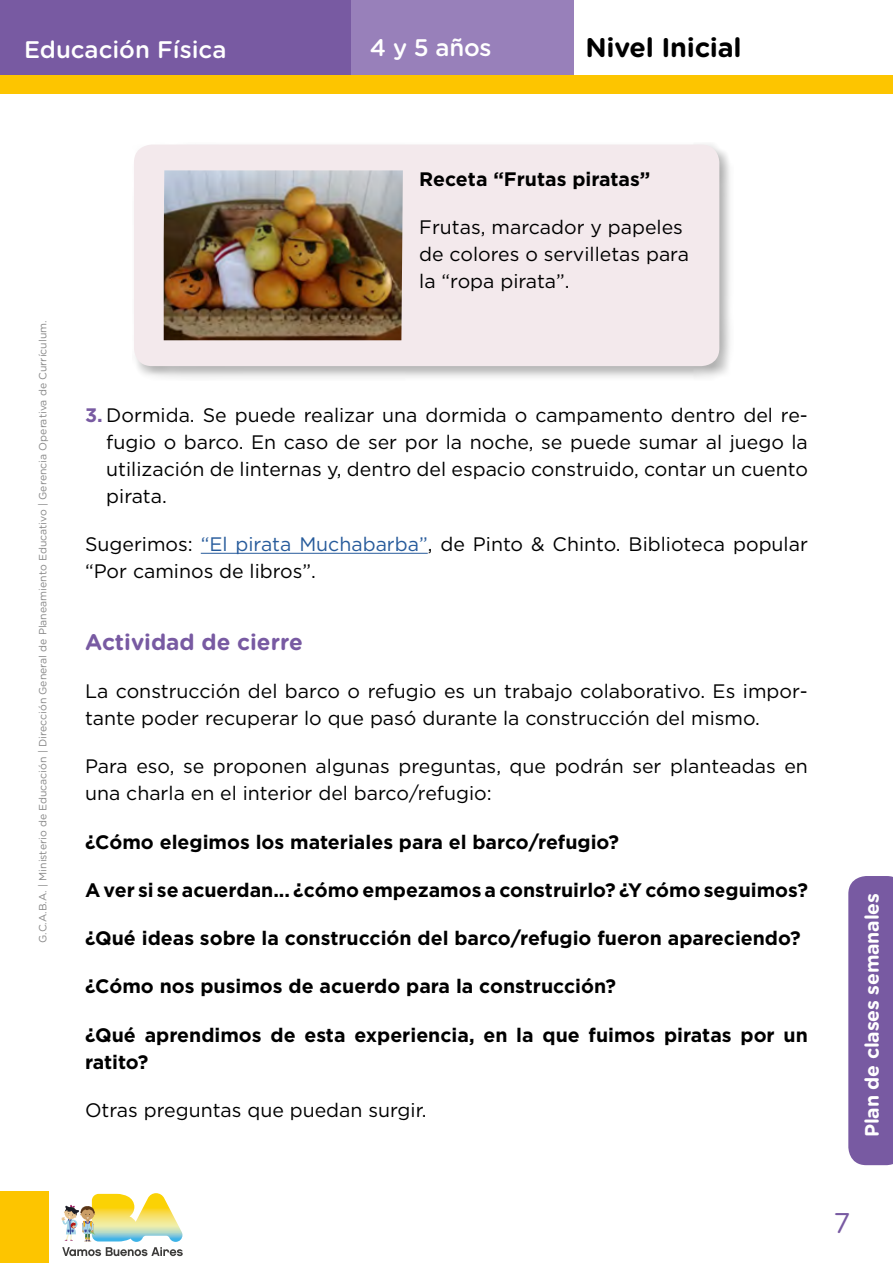
<style>
.page{position:relative;width:893px;height:1263px;background:#fff}
.page>*{position:absolute;margin:0;border:0;box-sizing:border-box;transform-origin:0 0}
.t1{font:28.5px "Gotham Rounded";color:#785aa2}
.t2{font:700 27px "Gotham Rounded";letter-spacing:-.01em;color:#000}
.t3{font:500 24px "Gotham Rounded";color:#fff}
.t4{font:700 22.5px "Gotham Rounded";color:#785aa2}
.t5{font:19.5px/27px "Gotham";color:#000}
.t6{font:700 19.5px/27px "Gotham";color:#000}
.t7{font:700 19.5px "Gotham Rounded";letter-spacing:-.01em;color:#fff}
.t8{font:10.5px "Gotham Rounded";color:#878787}
.s1{font-weight:700;color:#785aa2}
.s2{color:#275b9b}
</style>
<div class="page">
<div style="left:0;top:0;width:351px;height:78px;background:#785aa2"></div>
<div style="left:351px;top:0;width:223px;height:78px;background:#9880ba"></div>
<div style="left:0;top:75px;width:893px;height:19px;background:#fdc500"></div>
<svg style="left:848px;top:876px;width:45px;height:289px;background:#7c5fa5"></svg>
<div style="left:0;top:1191px;width:48px;height:72px;background:#fdc500"></div>
<svg style="left:61px;top:1193px;width:122px;height:63px"></svg>
<hr style="left:201px;top:553px;width:227px;height:1px;background:#275b9b">
<div style="left:132px;top:142px;width:602px;height:238px;background:#000;opacity:.3"></div>
<div style="left:134px;top:145px;width:585px;height:221px;background:#f3e9ec;border-radius:18px"></div>
<img style="left:164px;top:170px;width:239px;height:170px">
<p class="t3" style="left:24px;top:32px;width:204px">Educación Física</p>
<p class="t3" style="left:370px;top:31px;width:123px">4 y 5 años</p>
<h2 class="t2" style="left:585px;top:28px;width:158px">Nivel Inicial</h2>
<p class="t8" style="left:36px;top:943px;width:624px;rotate:-90deg">G.C.A.B.A. | Ministerio de Educación | Dirección General de Planeamiento Educativo | Gerencia Operativa de Currículum.</p>
<p class="t6" style="left:419px;top:165px;width:233px">Receta “Frutas piratas”</p>
<p class="t5" style="left:419px;top:213px;width:271px">Frutas, marcador y papeles de colores o servilletas para la “ropa pirata”.</p>
<p class="t5" style="left:106px;top:401px;width:703px;text-align:justify;text-indent:-21px"><span class="s1">3.</span> Dormida. Se puede realizar una dormida o campamento dentro del re&shy;fugio o barco. En caso de ser por la noche, se puede sumar al juego la utilización de linternas y, dentro del espacio construido, contar un cuento pirata.</p>
<p class="t5" style="left:85px;top:530px;width:724px">Sugerimos: <span class="s2">“El pirata Muchabarba”</span>, de Pinto &amp; Chinto. Biblioteca popular “Por caminos de libros”.</p>
<p class="t4" style="left:85px;top:625px;width:219px">Actividad de cierre</p>
<p class="t5" style="left:85px;top:677px;width:724px">La construcción del barco o refugio es un trabajo colaborativo. Es impor&shy;tante poder recuperar lo que pasó durante la construcción del mismo.</p>
<p class="t5" style="left:85px;top:752px;width:724px">Para eso, se proponen algunas preguntas, que podrán ser planteadas en una charla en el interior del barco/refugio:</p>
<p class="t6" style="left:85px;top:828px;width:536px">¿Cómo elegimos los materiales para el barco/refugio?</p>
<p class="t6" style="left:85px;top:876px;width:724px">A ver si se acuerdan... ¿cómo empezamos a construirlo? ¿Y cómo seguimos?</p>
<p class="t6" style="left:85px;top:924px;width:717px">¿Qué ideas sobre la construcción del barco/refugio fueron apareciendo?</p>
<p class="t6" style="left:85px;top:973px;width:533px">¿Cómo nos pusimos de acuerdo para la construcción?</p>
<p class="t6" style="left:85px;top:1021px;width:724px">¿Qué aprendimos de esta experiencia, en la que fuimos piratas por un ratito?</p>
<p class="t5" style="left:85px;top:1096px;width:343px">Otras preguntas que puedan surgir.</p>
<p class="t7" style="left:858px;top:1137px;width:246px;rotate:-90deg">Plan de clases semanales</p>
<h1 class="t1" style="left:833px;top:1203px;width:18px">7</h1>
</div>
